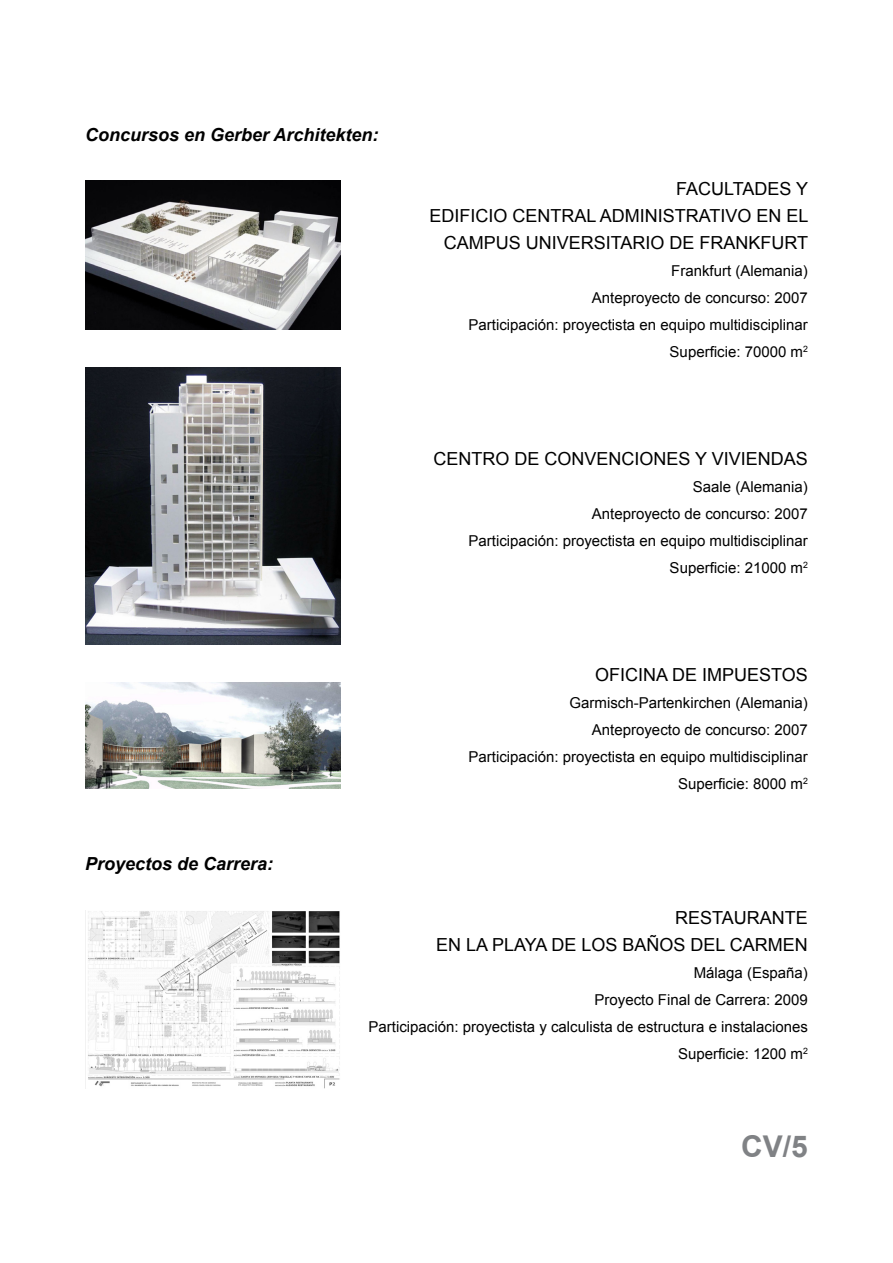
<style>
.page{position:relative;width:893px;height:1263px;background:#fff}
.page>*{position:absolute;margin:0;border:0;box-sizing:border-box;transform-origin:0 0}
.t1{font:700 30px "Arial";color:#808285}
.t2{font:18px "Arial";color:#000}
.t3{font:italic 700 18px "Arial";color:#000}
.t4{font:15px/27px "Arial";color:#000;text-align:right}
</style>
<div class="page">
<img style="left:85px;top:910px;width:255px;height:179px">
<img style="left:85px;top:181px;width:255px;height:149px">
<img style="left:85px;top:682px;width:255px;height:107px">
<img style="left:85px;top:368px;width:255px;height:276px">
<p class="t3" style="left:85px;top:123px;width:295px">Concursos en Gerber Architekten:</p>
<p class="t3" style="left:85px;top:852px;width:190px">Proyectos de Carrera:</p>
<p class="t2" style="left:676px;top:177px;width:23px">Facultades</p>
<p class="t2" style="left:796px;top:177px;width:10px">y</p>
<p class="t2" style="left:430px;top:204px;width:23px">Edificio</p>
<p class="t2" style="left:513px;top:204px;width:26px">Central</p>
<p class="t2" style="left:600px;top:204px;width:24px">Administrativo</p>
<p class="t2" style="left:757px;top:204px;width:41px">en el</p>
<p class="t2" style="left:444px;top:231px;width:27px">Campus</p>
<p class="t2" style="left:526px;top:231px;width:25px">Universitario</p>
<p class="t2" style="left:670px;top:231px;width:54px">de Frankfurt</p>
<p class="t4" style="left:469px;top:257px;width:341px">Frankfurt (Alemania)<br>Anteproyecto de concurso: 2007<br>Participación: proyectista en equipo multidisciplinar Superficie: 70000 m<sup>2</sup></p>
<p class="t2" style="left:433px;top:447px;width:27px">Centro</p>
<p class="t2" style="left:514px;top:447px;width:44px">de convenciones</p>
<p class="t2" style="left:695px;top:447px;width:29px">y viviendas</p>
<p class="t4" style="left:469px;top:473px;width:341px">Saale (Alemania)<br>Anteproyecto de concurso: 2007<br>Participación: proyectista en equipo multidisciplinar<br>Superficie: 21000 m<sup>2</sup></p>
<p class="t2" style="left:595px;top:663px;width:25px">Oficina</p>
<p class="t2" style="left:672px;top:663px;width:49px">de Impuestos</p>
<p class="t4" style="left:469px;top:689px;width:341px">Garmisch-Partenkirchen (Alemania)<br>Anteproyecto de concurso: 2007<br>Participación: proyectista en equipo multidisciplinar Superficie: 8000 m<sup>2</sup></p>
<p class="t2" style="left:675px;top:906px;width:26px">Restaurante</p>
<p class="t2" style="left:436px;top:933px;width:80px">en la Playa</p>
<p class="t2" style="left:551px;top:933px;width:43px">de los</p>
<p class="t2" style="left:623px;top:933px;width:81px">Baños del</p>
<p class="t2" style="left:730px;top:933px;width:27px">Carmen</p>
<p class="t4" style="left:368px;top:959px;width:441px">Málaga (España)<br>Proyecto Final de Carrera: 2009<br>Participación: proyectista y calculista de estructura e instalaciones Superficie: 1200 m<sup>2</sup></p>
<h1 class="t1" style="left:741px;top:1127px;width:68px">CV/5</h1>
</div>
